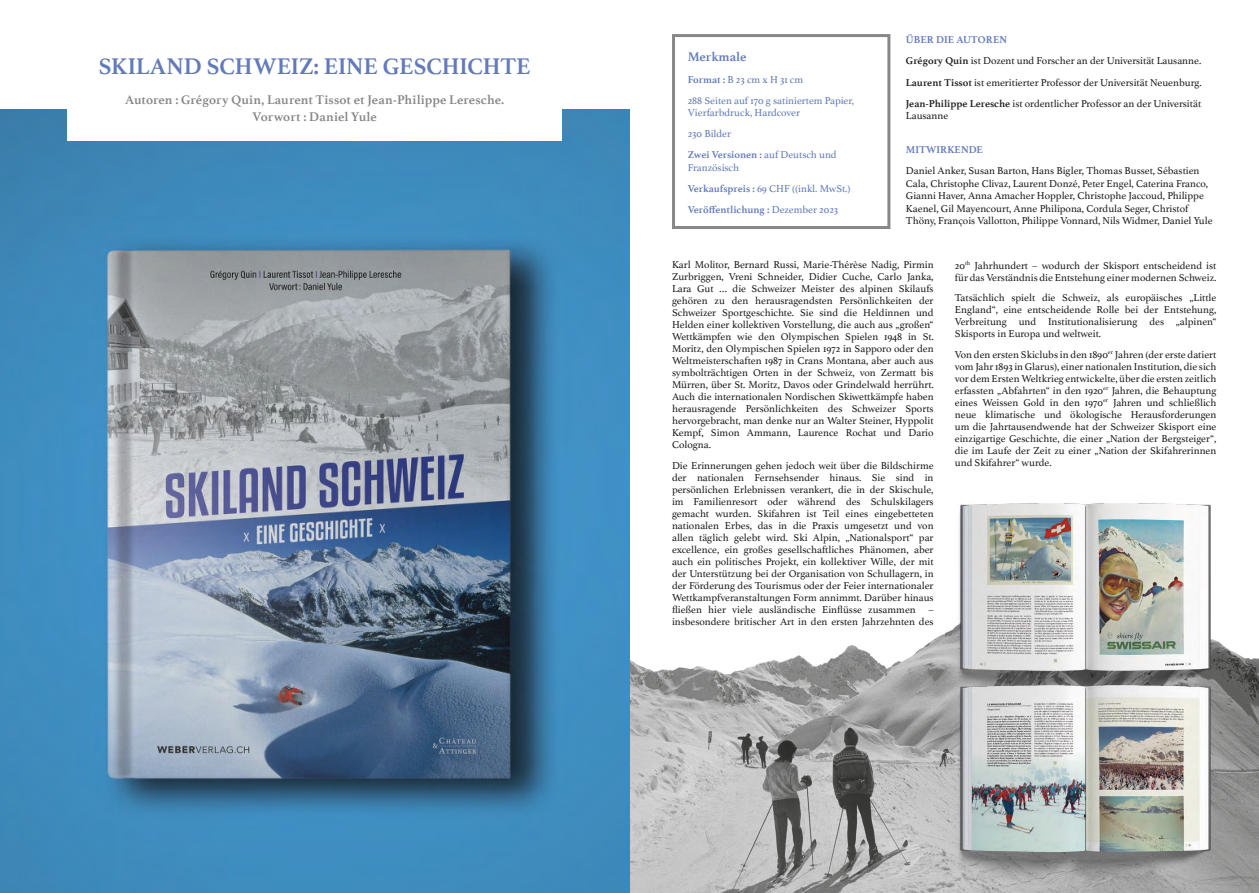
<style>
.page{position:relative;width:1259px;height:893px;background:#fff}
.page>*{position:absolute;margin:0;border:0;box-sizing:border-box;transform-origin:0 0}
.t1{font:700 23.85px "Athelas";letter-spacing:-.005em;color:#627abb}
.t2{font:700 13.2px/17.4px "Athelas";color:#878787;text-align:center}
.t3{font:700 13.2px "Athelas";color:#627abb}
.t4{font:10.5px/12px "Athelas";color:#1d1d1b;text-align:justify}
.t5{font:10.5px/21.1px "Athelas";color:#627abb}
.t6{font:700 10.5px "Athelas";color:#627abb}
.s1{font-weight:700;color:#627abb}
.s2{font-weight:700}
</style>
<div class="page">
<img style="left:629px;top:570px;width:630px;height:323px">
<img style="left:937px;top:503px;width:296px;height:155px">
<img style="left:937px;top:658px;width:296px;height:222px">
<img style="left:0;top:109px;width:629px;height:784px">
<div style="left:67px;top:56px;width:495px;height:85px;background:#fff"></div>
<div style="left:672px;top:34px;width:218px;height:195px;border:3px solid #878787"></div>
<h1 class="t1" style="left:99px;top:47px;width:433px">SKILAND SCHWEIZ: EINE GESCHICHTE</h1>
<p class="t2" style="left:125px;top:91px;width:381px">Autoren : Grégory Quin, Laurent Tissot et Jean-Philippe Leresche.<br>Vorwort : Daniel Yule</p>
<p class="t4" style="left:906px;top:29px;width:297px;line-height:21.1px;text-align:left"><span class="s1">ÜBER DIE AUTOREN<br></span><span class="s2">Grégory Quin</span> ist Dozent und Forscher an der Universität Lausanne.<br><span class="s2">Laurent Tissot</span> ist emeritierter Professor der Universität Neuenburg.<br><span class="s2">Jean-Philippe Leresche</span> ist ordentlicher Professor an der Universität</p>
<p class="t4" style="left:906px;top:109px;width:44px">Lausanne</p>
<p class="t6" style="left:906px;top:141px;width:79px">MITWIRKENDE</p>
<p class="t4" style="left:906px;top:164px;width:308px;line-height:12.6px;text-align:left">Daniel Anker, Susan Barton, Hans Bigler, Thomas Busset, Sébastien Cala, Christophe Clivaz, Laurent Donzé, Peter Engel, Caterina Franco, Gianni Haver, Anna Amacher Hoppler, Christophe Jaccoud, Philippe Kaenel, Gil Mayencourt, Anne Philipona, Cordula Seger, Christof Thöny, François Vallotton, Philippe Vonnard, Nils Widmer, Daniel Yule</p>
<p class="t4" style="left:672px;top:258px;width:263px">Karl Molitor, Bernard Russi, Marie-Thérèse Nadig, Pirmin Zurbriggen, Vreni Schneider, Didier Cuche, Carlo Janka, Lara Gut … die Schweizer Meister des alpinen Skilaufs gehören zu den herausragendsten Persönlichkeiten der Schweizer Sportgeschichte. Sie sind die Heldinnen und Helden einer kollektiven Vorstellung, die auch aus „großen“ Wettkämpfen wie den Olympischen Spielen 1948 in St.<br>Moritz, den Olympischen Spielen 1972 in Sapporo oder den Weltmeisterschaften 1987 in Crans Montana, aber auch aus symbolträchtigen Orten in der Schweiz, von Zermatt bis Mürren, über St. Moritz, Davos oder Grindelwald herrührt.<br>Auch die internationalen Nordischen Skiwettkämpfe haben herausragende Persönlichkeiten des Schweizer Sports hervorgebracht, man denke nur an Walter Steiner, Hyppolit Kempf, Simon Ammann, Laurence Rochat und Dario Cologna.</p>
<p class="t4" style="left:672px;top:459px;width:263px">Die Erinnerungen gehen jedoch weit über die Bildschirme der nationalen Fernsehsender hinaus. Sie sind in persönlichen Erlebnissen verankert, die in der Skischule, im Familienresort oder während des Schulskilagers gemacht wurden. Skifahren ist Teil eines eingebetteten nationalen Erbes, das in die Praxis umgesetzt und von allen täglich gelebt wird. Ski Alpin, „Nationalsport“ par excellence, ein großes gesellschaftliches Phänomen, aber auch ein politisches Projekt, ein kollektiver Wille, der mit der Unterstützung bei der Organisation von Schullagern, in der Förderung des Tourismus oder der Feier internationaler Wettkampfveranstaltungen Form annimmt. Darüber hinaus fließen hier viele ausländische Einflüsse zusammen – insbesondere britischer Art in den ersten Jahrzehnten des</p>
<p class="t3" style="left:688px;top:46px;width:60px">Merkmale</p>
<p class="t5" style="left:688px;top:68px;width:168px"><span class="s2">Format :</span> B 23 cm x H 31 cm<br>288 Seiten auf 170 g satiniertem Papier,</p>
<p class="t5" style="left:688px;top:102px;width:150px">Vierfarbdruck, Hardcover<br>230 Bilder<br><span class="s2">Zwei Versionen :</span> auf Deutsch und</p>
<p class="t5" style="left:688px;top:157px;width:164px">Französisch<br><span class="s2">Verkaufspreis :</span> 69 CHF ((inkl. MwSt.)<br><span class="s2">Veröffentlichung :</span> Dezember 2023</p>
<p class="t4" style="left:955px;top:259px;width:263px">20<sup>th</sup> Jahrhundert – wodurch der Skisport entscheidend ist für das Verständnis die Entstehung einer modernen Schweiz.</p>
<p class="t4" style="left:955px;top:291px;width:263px">Tatsächlich spielt die Schweiz, als europäisches „Little England“, eine entscheidende Rolle bei der Entstehung, Verbreitung und Institutionalisierung des „alpinen“ Skisports in Europa und weltweit.</p>
<p class="t4" style="left:955px;top:348px;width:263px">Von den ersten Skiclubs in den 1890<sup>er</sup> Jahren (der erste datiert vom Jahr 1893 in Glarus), einer nationalen Institution, die sich vor dem Ersten Weltkrieg entwickelte, über die ersten zeitlich erfassten „Abfahrten“ in den 1920<sup>er</sup> Jahren, die Behauptung eines Weissen Gold in den 1970<sup>er</sup> Jahren und schließlich neue klimatische und ökologische Herausforderungen um die Jahrtausendwende hat der Schweizer Skisport eine einzigartige Geschichte, die einer „Nation der Bergsteiger“, die im Laufe der Zeit zu einer „Nation der Skifahrerinnen und Skifahrer“ wurde.</p>
</div>
